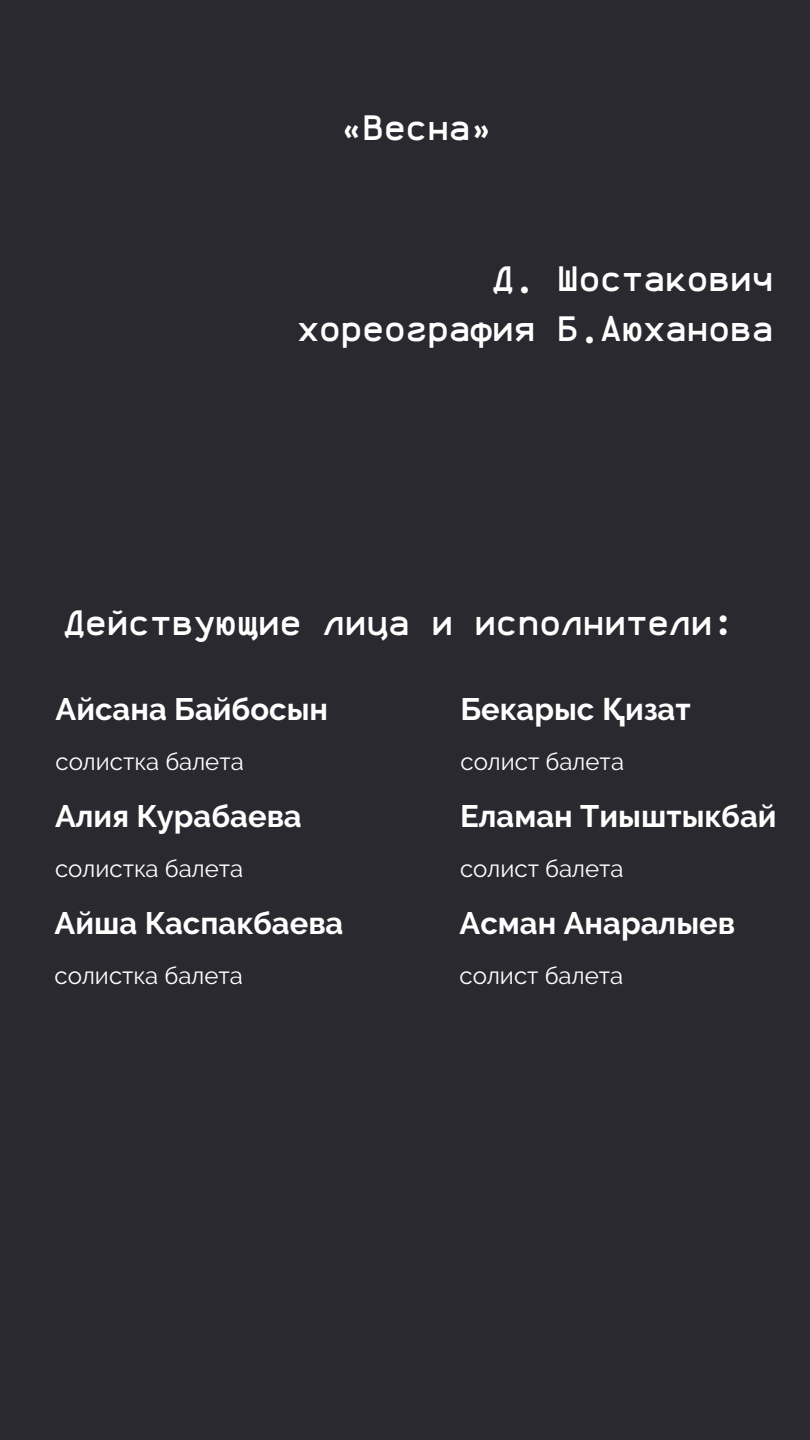
<style>
.page{position:relative;width:810px;height:1440px;background:#2b2930}
.page>*{position:absolute;margin:0;border:0;box-sizing:border-box;transform-origin:0 0}
.t1{font:36px/50.2px "Anka Coder b";color:#fffffe;text-align:right}
.t2{font:700 31px "Raleway";color:#fffffe}
.t3{font:24px "Raleway";color:#fffffe}
.s1{font-family:"Noto Sans"}
</style>
<div class="page">
<p class="t1" style="left:341px;top:104px;width:153px">«Весна»</p>
<p class="t1" style="left:298px;top:255px;width:477px">Д. Шостакович хореография Б.Аюханова</p>
<p class="t1" style="left:64px;top:600px;width:672px">Действующие лица и исполнители:</p>
<p class="t2" style="left:56px;top:691px;width:274px">Айсана Байбосын</p>
<p class="t2" style="left:461px;top:691px;width:232px">Бекарыс <span class="s1">Қ</span>изат</p>
<p class="t3" style="left:56px;top:747px;width:190px">солистка балета</p>
<p class="t3" style="left:461px;top:747px;width:165px">солист балета</p>
<p class="t2" style="left:55px;top:798px;width:248px">Алия Курабаева</p>
<p class="t2" style="left:460px;top:798px;width:318px">Еламан Тиыштыкбай</p>
<p class="t3" style="left:55px;top:854px;width:190px">солистка балета</p>
<p class="t3" style="left:460px;top:854px;width:165px">солист балета</p>
<p class="t2" style="left:55px;top:904px;width:290px">Айша Каспакбаева</p>
<p class="t2" style="left:460px;top:904px;width:277px">Асман Анаралыев</p>
<p class="t3" style="left:55px;top:961px;width:190px">солистка балета</p>
<p class="t3" style="left:460px;top:961px;width:165px">солист балета</p>
</div>
